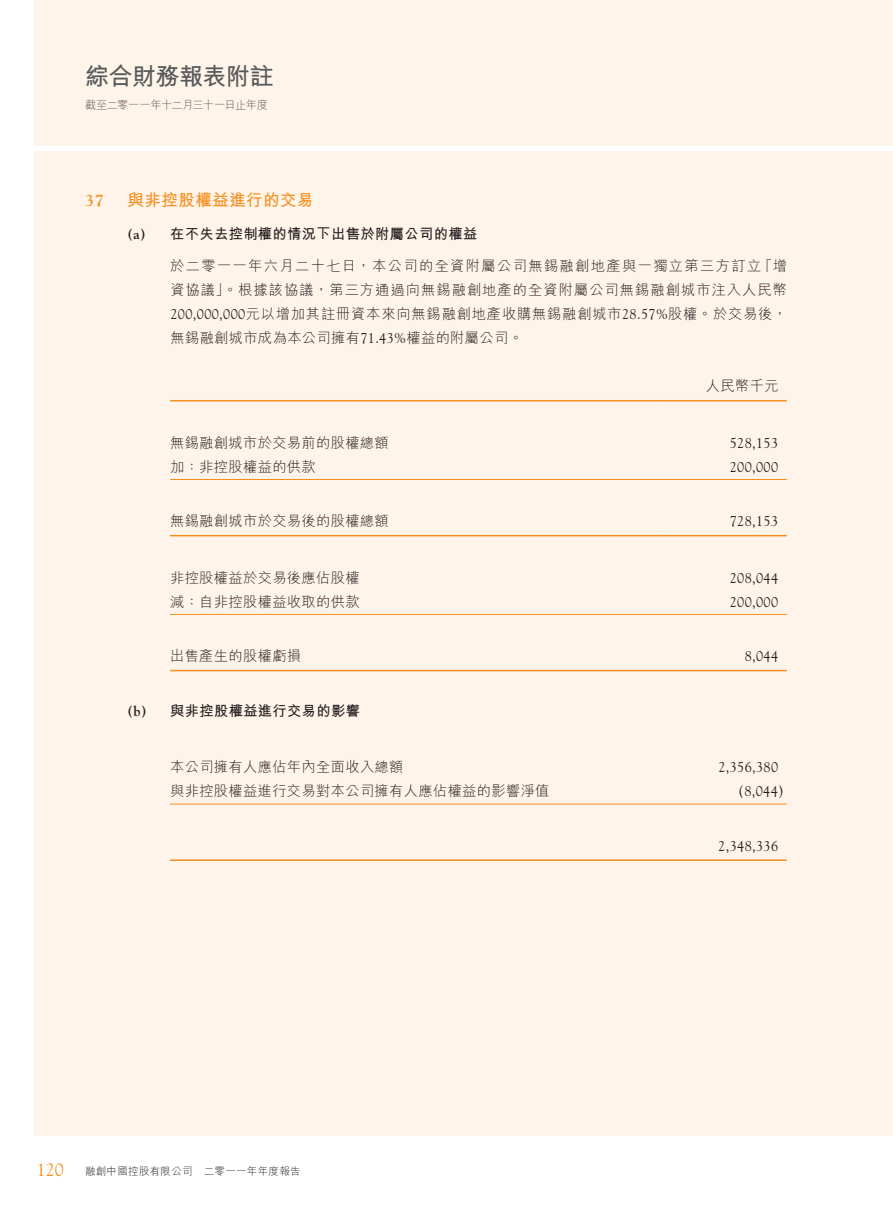
<style>
.page{position:relative;width:893px;height:1212px;background:#fff}
.page>*{position:absolute;margin:0;border:0;box-sizing:border-box;transform-origin:0 0}
.t1{font:700 24px "M Hei HK";letter-spacing:-.02em;color:#57585a}
.t2{font:700 16.5px "M Hei HK";letter-spacing:.03em;color:#f68e1e}
.t3{font:700 16.5px "Goudy Std";color:#f68e1e}
.t4{font:300 14.25px/24px "M Hei HK";letter-spacing:.025em;color:#231f20;text-align:justify}
.t5{font:14.25px "Goudy Std";letter-spacing:.025em;color:#231f20}
.t6{font:700 14.25px "M Hei HK";letter-spacing:.03em;color:#231f20}
.t7{font:300 11.25px "M Hei HK";letter-spacing:-.05em;color:#57585a}
.t8{font:300 10.5px "M Hei HK";letter-spacing:.03em;color:#231f20}
.s1{font-family:"Goudy Std"}
.s2{font-family:"Goudy Std";font-weight:400}
.s3{font-family:"Goudy Std";font-weight:400;font-size:18px;color:#f68e1e}
</style>
<div class="page">
<div style="left:34px;top:0;width:859px;height:1135px;background:#fef4e9"></div>
<hr style="left:34px;top:147px;width:859px;height:4px;background:#fff">
<hr style="left:170px;top:400px;width:489px;height:1px;background:#f68e1e">
<hr style="left:659px;top:400px;width:128px;height:1px;background:#f68e1e">
<hr style="left:170px;top:479px;width:489px;height:1px;background:#f68e1e">
<hr style="left:659px;top:479px;width:128px;height:1px;background:#f68e1e">
<hr style="left:170px;top:535px;width:489px;height:1px;background:#f68e1e">
<hr style="left:659px;top:535px;width:128px;height:1px;background:#f68e1e">
<hr style="left:170px;top:614px;width:489px;height:1px;background:#f68e1e">
<hr style="left:659px;top:614px;width:128px;height:1px;background:#f68e1e">
<hr style="left:170px;top:670px;width:489px;height:1px;background:#f68e1e">
<hr style="left:659px;top:670px;width:128px;height:1px;background:#f68e1e">
<hr style="left:170px;top:804px;width:489px;height:1px;background:#f68e1e">
<hr style="left:659px;top:804px;width:128px;height:1px;background:#f68e1e">
<hr style="left:170px;top:859px;width:489px;height:2px;background:#f68e1e">
<hr style="left:659px;top:859px;width:128px;height:2px;background:#f68e1e">
<h1 class="t1" style="left:85px;top:59px;width:190px">綜合財務報表附註</h1>
<p class="t7" style="left:85px;top:97px;width:184px">截至二零一一年十二月三十一日止年度</p>
<p class="t3" style="left:85px;top:190px;width:20px">37</p>
<p class="t2" style="left:128px;top:188px;width:188px">與非控股權益進行的交易</p>
<p class="t6" style="left:128px;top:223px;width:351px"><span class="s1">(a)</span> 在不失去控制權的情況下出售於附屬公司的權益</p>
<p class="t4" style="left:170px;top:253px;width:618px">於二零一一年六月二十七日，本公司的全資附屬公司無錫融創地產與一獨立第三方訂立「增資協議」。根據該協議，第三方通過向無錫融創地產的全資附屬公司無錫融創城市注入人民幣<span class="s2">200,000,000</span>元以增加其註冊資本來向無錫融創地產收購無錫融創城市<span class="s2">28.57%</span>股權。於交易後，無錫融創城市成為本公司擁有<span class="s2">71.43%</span>權益的附屬公司。</p>
<p class="t4" style="left:706px;top:373px;width:74px">人民幣千元</p>
<p class="t4" style="left:170px;top:430px;width:220px">無錫融創城市於交易前的股權總額</p>
<p class="t5" style="left:730px;top:434px;width:50px">528,153</p>
<p class="t4" style="left:170px;top:454px;width:147px">加：非控股權益的供款</p>
<p class="t5" style="left:730px;top:458px;width:50px">200,000</p>
<p class="t4" style="left:170px;top:508px;width:220px">無錫融創城市於交易後的股權總額</p>
<p class="t5" style="left:730px;top:512px;width:50px">728,153</p>
<p class="t4" style="left:170px;top:565px;width:191px">非控股權益於交易後應佔股權</p>
<p class="t5" style="left:730px;top:569px;width:50px">208,044</p>
<p class="t4" style="left:170px;top:589px;width:191px">減：自非控股權益收取的供款</p>
<p class="t5" style="left:730px;top:593px;width:50px">200,000</p>
<p class="t4" style="left:170px;top:643px;width:133px">出售產生的股權虧損</p>
<p class="t5" style="left:745px;top:647px;width:35px">8,044</p>
<p class="t6" style="left:128px;top:700px;width:234px"><span class="s1">(b)</span> 與非控股權益進行交易的影響</p>
<p class="t4" style="left:170px;top:754px;width:235px">本公司擁有人應佔年內全面收入總額</p>
<p class="t5" style="left:718px;top:758px;width:61px">2,356,380</p>
<p class="t4" style="left:170px;top:778px;width:381px">與非控股權益進行交易對本公司擁有人應佔權益的影響淨值</p>
<p class="t5" style="left:738px;top:782px;width:47px">(8,044)</p>
<p class="t8" style="left:37px;top:1163px;width:265px"><span class="s3">120</span> 融創中國控股有限公司 二零一一年年度報告</p>
<p class="t5" style="left:718px;top:837px;width:61px">2,348,336</p>
</div>
